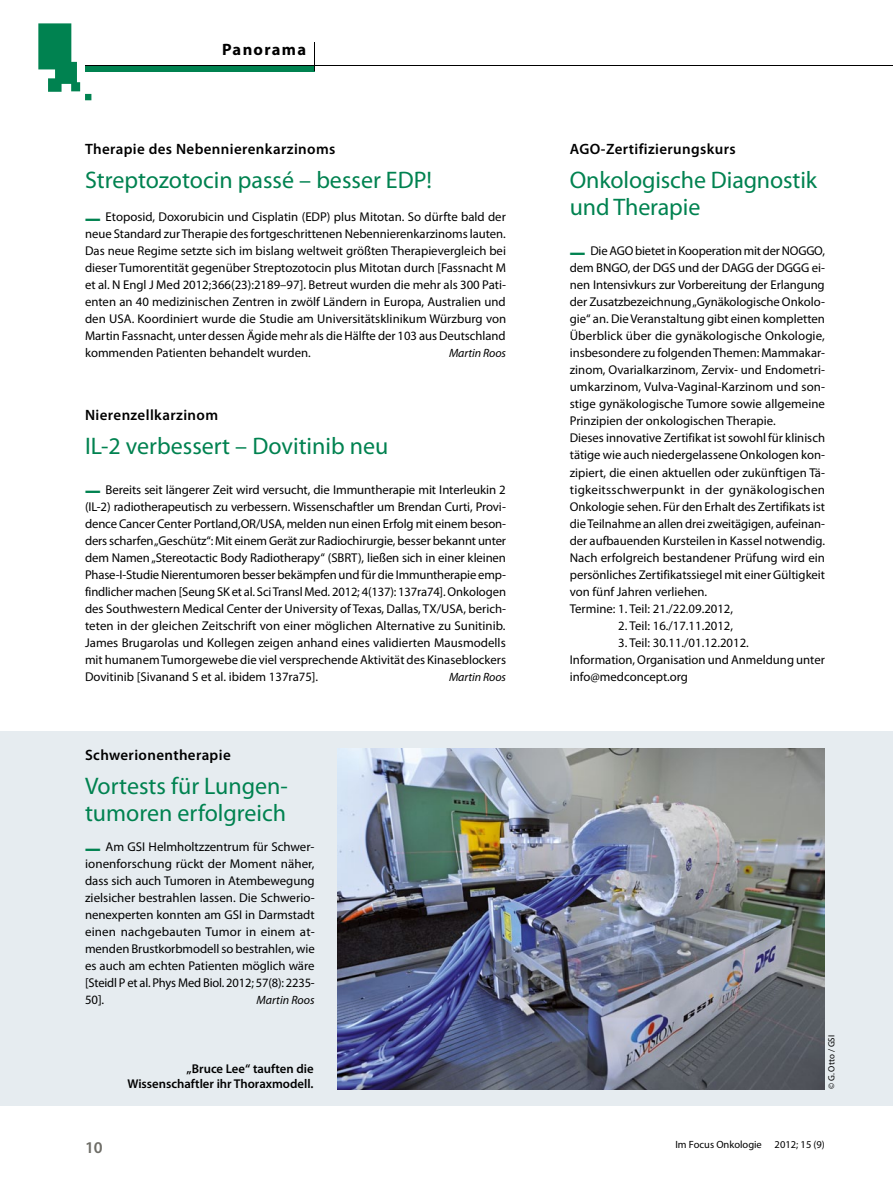
<style>
.page{position:relative;width:893px;height:1187px;background:#fff}
.page>*{position:absolute;margin:0;border:0;box-sizing:border-box;transform-origin:0 0}
.t1{font:24px/27px "Myriad Pro";color:#008250}
.t2{font:700 16.5px "Myriad Pro";letter-spacing:.08em;color:#000}
.t3{font:600 16.5px "Myriad Pro";color:#6e6d67}
.t4{font:600 15px "Myriad Pro";letter-spacing:.025em;color:#000}
.t5{font:12.75px/17px "Myriad Pro";color:#000;text-align:justify}
.t6{font:600 12.75px/15px "Myriad Pro";color:#000;text-align:right}
.t7{font:italic 12px "Myriad Pro";letter-spacing:-.01em;color:#000}
.t8{font:10.5px "Myriad Pro";color:#000}
.t9{font:9px "Myriad Pro";color:#000}
.s1{font-weight:700;font-size:24.3px;color:#008250}
</style>
<div class="page">
<div style="left:85px;top:66px;width:230px;height:5px;background:#008250"></div>
<hr style="left:85px;top:66px;width:808px;height:1px;background:#000">
<svg style="left:314px;top:43px;width:1px;height:28px"></svg>
<div style="left:0;top:731px;width:893px;height:375px;background:#e6ecf0"></div>
<img style="left:338px;top:748px;width:487px;height:341px">
<svg style="left:38px;top:23px;width:53px;height:77px"></svg>
<p class="t2" style="left:222px;top:39px;width:86px">Panorama</p>
<p class="t4" style="left:85px;top:139px;width:252px">Therapie des Nebennierenkarzinoms</p>
<h1 class="t1" style="left:85px;top:166px;width:348px">Streptozotocin passé – besser EDP!</h1>
<p class="t5" style="left:85px;top:208px;width:423px"><span class="s1">—</span> Etoposid, Doxorubicin und Cisplatin (EDP) plus Mitotan. So dürfte bald der neue Standard zur Therapie des fortgeschrittenen Nebennierenkarzinoms lauten.<br>Das neue Regime setzte sich im bislang weltweit größten Therapievergleich bei dieser Tumorentität gegenüber Streptozotocin plus Mitotan durch [Fassnacht M et al. N Engl J Med 2012;366(23):2189–97]. Betreut wurden die mehr als 300 Pati&shy;enten an 40 medizinischen Zentren in zwölf Ländern in Europa, Australien und den USA. Koordiniert wurde die Studie am Universitätsklinikum Würzburg von Martin Fassnacht, unter dessen Ägide mehr als die Hälfte der 103 aus Deutschland kommenden Patienten behandelt wurden.</p>
<p class="t7" style="left:449px;top:346px;width:58px">Martin Roos</p>
<p class="t4" style="left:85px;top:405px;width:135px">Nierenzellkarzinom</p>
<h1 class="t1" style="left:85px;top:431px;width:305px">IL-2 verbessert – Dovitinib neu</h1>
<p class="t5" style="left:85px;top:480px;width:423px"><span class="s1">—</span> Bereits seit längerer Zeit wird versucht, die Immuntherapie mit Interleukin 2 (IL-2) radiotherapeutisch zu verbessern. Wissenschaftler um Brendan Curti, Provi&shy;dence Cancer Center Portland,OR/USA, melden nun einen Erfolg mit einem beson&shy;ders scharfen „Geschütz“: Mit einem Gerät zur Radiochirurgie, besser bekannt unter dem Namen „Stereotactic Body Radiotherapy“ (SBRT), ließen sich in einer kleinen Phase-I-Studie Nierentumoren besser bekämpfen und für die Immuntherapie emp&shy;findlicher machen [Seung SK et al. Sci Transl Med. 2012; 4(137): 137ra74]. Onkologen des Southwestern Medical Center der University of Texas, Dallas, TX/USA, berich&shy;teten in der gleichen Zeitschrift von einer möglichen Alternative zu Sunitinib.<br>James Brugarolas und Kollegen zeigen anhand eines validierten Mausmodells mit humanem Tumorgewebe die viel versprechende Aktivität des Kinaseblockers Dovitinib [Sivanand S et al. ibidem 137ra75].</p>
<p class="t7" style="left:449px;top:669px;width:58px">Martin Roos</p>
<p class="t4" style="left:85px;top:745px;width:147px">Schwerionentherapie</p>
<h1 class="t1" style="left:85px;top:771px;width:204px">Vortests für Lungen&shy;tumoren erfolgreich</h1>
<p class="t5" style="left:85px;top:837px;width:231px"><span class="s1">—</span> Am GSI Helmholtzzentrum für Schwer&shy;ionenforschung rückt der Moment näher, dass sich auch Tumoren in Atembewegung zielsicher bestrahlen lassen. Die Schwerio&shy;nenexperten konnten am GSI in Darmstadt einen nachgebauten Tumor in einem at&shy;menden Brustkorbmodell so bestrahlen, wie es auch am echten Patienten möglich wäre [Steidl P et al. Phys Med Biol. 2012; 57(8): 2235- 50].</p>
<p class="t7" style="left:256px;top:992px;width:60px">Martin Roos</p>
<p class="t3" style="left:85px;top:1136px;width:19px">10</p>
<p class="t6" style="left:128px;top:1060px;width:188px">„Bruce Lee“ tauften die<br>Wissenschaftler ihr Thoraxmodell.</p>
<p class="t4" style="left:570px;top:139px;width:167px">AGO-Zertifizierungskurs</p>
<h1 class="t1" style="left:570px;top:166px;width:249px">Onkologische Diagnostik und Therapie</h1>
<p class="t5" style="left:570px;top:242px;width:257px;text-align:left"><span class="s1">—</span> Die AGO bietet in Kooperation mit der NOGGO, dem BNGO, der DGS und der DAGG der DGGG ei&shy;nen Intensivkurs zur Vorbereitung der Erlangung der Zusatzbezeichnung „Gynäkologische Onkolo&shy;gie“ an. Die Veranstaltung gibt einen kompletten Überblick über die gynäkologische Onkologie, insbesondere zu folgenden Themen: Mammakar&shy;zinom, Ovarialkarzinom, Zervix- und Endometri&shy;umkarzinom, Vulva-Vaginal-Karzinom und son&shy;stige gynäkologische Tumore sowie allgemeine Prinzipien der onkologischen Therapie.<br>Dieses innovative Zertifikat ist sowohl für klinisch tätige wie auch niedergelassene Onkologen kon&shy;zipiert, die einen aktuellen oder zukünftigen Tä&shy;tigkeitsschwerpunkt in der gynäkologischen Onkologie sehen. Für den Erhalt des Zertifikats ist die Teilnahme an allen drei zweitägigen, aufeinan&shy;der aufbauenden Kursteilen in Kassel notwendig.<br>Nach erfolgreich bestandener Prüfung wird ein persönliches Zertifikatssiegel mit einer Gültigkeit von fünf Jahren verliehen.<br>Termine: 1. Teil: 21./22.09.2012,</p>
<p class="t5" style="left:618px;top:616px;width:116px">2. Teil: 16./17.11.2012,</p>
<p class="t5" style="left:570px;top:633px;width:257px;text-align:left;text-indent:48px">3. Teil: 30.11./01.12.2012.<br>Information, Organisation und Anmeldung unter info@medconcept.org</p>
<p class="t9" style="left:826px;top:1089px;width:56px;rotate:-90deg">© G. Otto / GSI</p>
<p class="t8" style="left:675px;top:1137px;width:151px">Im Focus Onkologie 2012; 15 (9)</p>
</div>
